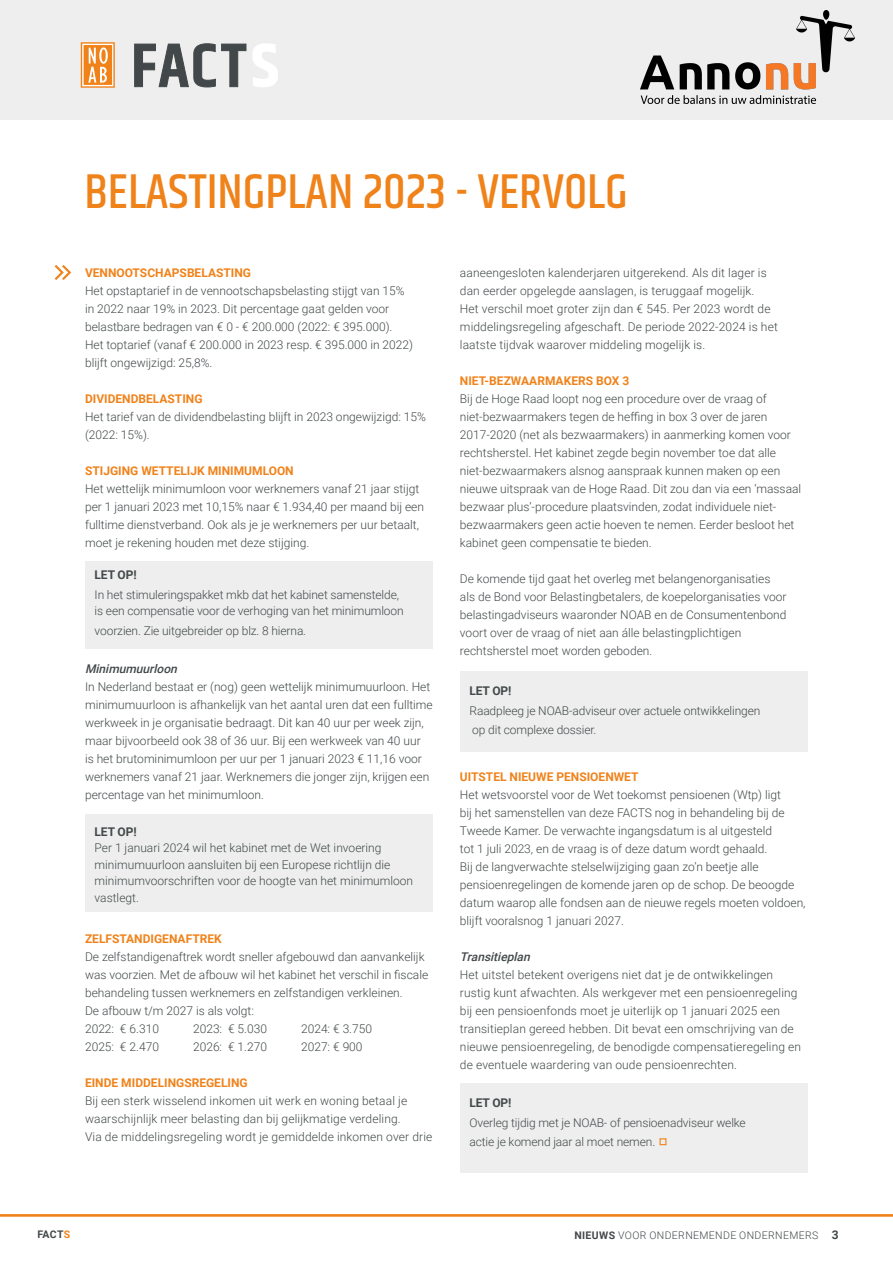
<style>
.page{position:relative;width:893px;height:1263px;background:#fff}
.page>*{position:absolute;margin:0;border:0;box-sizing:border-box;transform-origin:0 0}
.t1{font:500 49.65px "Khand";color:#f0821a}
.t2{font:300 12px/18px "Roboto";color:#424849}
.t3{font:700 12px "Roboto";color:#f0821a}
.t4{font:italic 500 12px "Roboto";color:#424849}
.t5{font:700 12px "Roboto";letter-spacing:-.01em;color:#424849}
.t6{font:300 10.5px "Roboto";letter-spacing:.035em;color:#424849}
.t7{font:700 10.5px "Roboto";letter-spacing:.025em;color:#424849}
.s1{color:#f0821a}
.s2{font-weight:700}
.s3{font-weight:700;font-size:12px}
</style>
<div class="page">
<hr style="left:0;top:1214px;width:893px;height:3px;background:#f0821a">
<div style="left:0;top:0;width:893px;height:120px;background:#eee"></div>
<div style="left:85px;top:561px;width:348px;height:87px;background:#eee"></div>
<div style="left:85px;top:814px;width:348px;height:97px;background:#eee"></div>
<div style="left:460px;top:671px;width:348px;height:81px;background:#eee"></div>
<div style="left:460px;top:1083px;width:348px;height:89px;background:#eee"></div>
<svg style="left:54px;top:265px;width:18px;height:15px"></svg>
<svg style="left:659px;top:1138px;width:8px;height:8px"></svg>
<svg style="left:81px;top:42px;width:34px;height:46px;background:#f4a962"></svg>
<svg style="left:134px;top:43px;width:144px;height:45px"></svg>
<img style="left:641px;top:10px;width:214px;height:93px">
<h1 class="t1" style="left:84px;top:161px;width:545px">BELASTINGPLAN 2023 - VERVOLG</h1>
<p class="t3" style="left:85px;top:264px;width:167px">VENNOOTSCHAPSBELASTING</p>
<p class="t2" style="left:85px;top:281px;width:330px">Het opstaptarief in de vennootschapsbelasting stijgt van 15% in 2022 naar 19% in 2023. Dit percentage gaat gelden voor belastbare bedragen van € 0 - € 200.000 (2022: € 395.000).<br>Het toptarief (vanaf € 200.000 in 2023 resp. € 395.000 in 2022) blijft ongewijzigd: 25,8%.</p>
<p class="t3" style="left:85px;top:390px;width:119px">DIVIDENDBELASTING</p>
<p class="t2" style="left:85px;top:407px;width:342px">Het tarief van de dividendbelasting blijft in 2023 ongewijzigd: 15% (2022: 15%).</p>
<p class="t3" style="left:85px;top:462px;width:210px">STIJGING WETTELIJK MINIMUMLOON</p>
<p class="t2" style="left:85px;top:479px;width:340px">Het wettelijk minimumloon voor werknemers vanaf 21 jaar stijgt per 1 januari 2023 met 10,15% naar € 1.934,40 per maand bij een fulltime dienstverband. Ook als je je werknemers per uur betaalt, moet je rekening houden met deze stijging.</p>
<p class="t5" style="left:95px;top:566px;width:43px">LET OP!</p>
<p class="t2" style="left:95px;top:586px;width:311px;line-height:16.5px">In het stimuleringspakket mkb dat het kabinet samenstelde, is een compensatie voor de verhoging van het minimumloon</p>
<p class="t2" style="left:95px;top:621px;width:213px">voorzien. Zie uitgebreider op blz. 8 hierna.</p>
<p class="t4" style="left:85px;top:660px;width:97px">Minimumuurloon</p>
<p class="t2" style="left:85px;top:677px;width:349px">In Nederland bestaat er (nog) geen wettelijk minimumuurloon. Het minimumuurloon is afhankelijk van het aantal uren dat een fulltime werkweek in je organisatie bedraagt. Dit kan 40 uur per week zijn, maar bijvoorbeeld ook 38 of 36 uur. Bij een werkweek van 40 uur<br>is het brutominimumloon per uur per 1 januari 2023 € 11,16 voor werknemers vanaf 21 jaar. Werknemers die jonger zijn, krijgen een percentage van het minimumloon.</p>
<p class="t5" style="left:95px;top:823px;width:43px">LET OP!</p>
<p class="t2" style="left:95px;top:839px;width:320px;line-height:16.5px">Per 1 januari 2024 wil het kabinet met de Wet invoering minimumuurloon aansluiten bij een Europese richtlijn die minimumvoorschriften voor de hoogte van het minimumloon vastlegt.</p>
<p class="t3" style="left:85px;top:930px;width:138px">ZELFSTANDIGENAFTREK</p>
<p class="t2" style="left:85px;top:947px;width:345px">De zelfstandigenaftrek wordt sneller afgebouwd dan aanvankelijk was voorzien. Met de afbouw wil het kabinet het verschil in fiscale behandeling tussen werknemers en zelfstandigen verkleinen.<br>De afbouw t/m 2027 is als volgt:<br>2022: € 6.310</p>
<p class="t2" style="left:193px;top:1019px;width:75px">2023: € 5.030</p>
<p class="t2" style="left:301px;top:1019px;width:73px">2024: € 3.750</p>
<p class="t2" style="left:85px;top:1037px;width:75px">2025: € 2.470</p>
<p class="t2" style="left:193px;top:1037px;width:75px">2026: € 1.270</p>
<p class="t2" style="left:301px;top:1037px;width:63px">2027: € 900</p>
<p class="t3" style="left:85px;top:1074px;width:164px">EINDE MIDDELINGSREGELING</p>
<p class="t2" style="left:85px;top:1091px;width:349px">Bij een sterk wisselend inkomen uit werk en woning betaal je waarschijnlijk meer belasting dan bij gelijkmatige verdeling.<br>Via de middelingsregeling wordt je gemiddelde inkomen over drie</p>
<p class="t2" style="left:460px;top:263px;width:319px">aaneengesloten kalenderjaren uitgerekend. Als dit lager is dan eerder opgelegde aanslagen, is teruggaaf mogelijk.<br>Het verschil moet groter zijn dan € 545. Per 2023 wordt de middelingsregeling afgeschaft. De periode 2022-2024 is het laatste tijdvak waarover middeling mogelijk is.</p>
<p class="t3" style="left:460px;top:372px;width:171px">NIET-BEZWAARMAKERS BOX 3</p>
<p class="t2" style="left:460px;top:389px;width:343px">Bij de Hoge Raad loopt nog een procedure over de vraag of niet-bezwaarmakers tegen de heffing in box 3 over de jaren 2017-2020 (net als bezwaarmakers) in aanmerking komen voor rechtsherstel. Het kabinet zegde begin november toe dat alle niet-bezwaarmakers alsnog aanspraak kunnen maken op een nieuwe uitspraak van de Hoge Raad. Dit zou dan via een ‘massaal bezwaar plus’-procedure plaatsvinden, zodat individuele niet&shy;bezwaarmakers geen actie hoeven te nemen. Eerder besloot het kabinet geen compensatie te bieden.</p>
<p class="t2" style="left:460px;top:569px;width:328px">De komende tijd gaat het overleg met belangenorganisaties als de Bond voor Belastingbetalers, de koepelorganisaties voor belastingadviseurs waaronder NOAB en de Consumentenbond voort over de vraag of niet aan álle belastingplichtigen rechtsherstel moet worden geboden.</p>
<p class="t5" style="left:469px;top:683px;width:43px">LET OP!</p>
<p class="t2" style="left:469px;top:700px;width:292px;line-height:19.5px">Raadpleeg je NOAB-adviseur over actuele ontwikkelingen op dit complexe dossier.</p>
<p class="t3" style="left:460px;top:768px;width:180px">UITSTEL NIEUWE PENSIOENWET</p>
<p class="t2" style="left:460px;top:785px;width:347px">Het wetsvoorstel voor de Wet toekomst pensioenen (Wtp) ligt<br>bij het samenstellen van deze FACTS nog in behandeling bij de Tweede Kamer. De verwachte ingangsdatum is al uitgesteld<br>tot 1 juli 2023, en de vraag is of deze datum wordt gehaald.<br>Bij de langverwachte stelselwijziging gaan zo’n beetje alle pensioenregelingen de komende jaren op de schop. De beoogde datum waarop alle fondsen aan de nieuwe regels moeten voldoen, blijft vooralsnog 1 januari 2027.</p>
<p class="t4" style="left:460px;top:948px;width:75px">Transitieplan</p>
<p class="t2" style="left:460px;top:965px;width:343px">Het uitstel betekent overigens niet dat je de ontwikkelingen rustig kunt afwachten. Als werkgever met een pensioenregeling bij een pensioenfonds moet je uiterlijk op 1 januari 2025 een transitieplan gereed hebben. Dit bevat een omschrijving van de nieuwe pensioenregeling, de benodigde compensatieregeling en de eventuele waardering van oude pensioenrechten.</p>
<p class="t5" style="left:469px;top:1095px;width:43px">LET OP!</p>
<p class="t2" style="left:469px;top:1112px;width:278px;line-height:19.5px">Overleg tijdig met je NOAB- of pensioenadviseur welke actie je komend jaar al moet nemen.</p>
<p class="t7" style="left:37px;top:1227px;width:34px">FACT<span class="s1">S</span></p>
<p class="t6" style="left:574px;top:1228px;width:266px"><span class="s2">NIEUWS</span> VOOR ONDERNEMENDE ONDERNEMERS <span class="s3">3</span></p>
</div>
